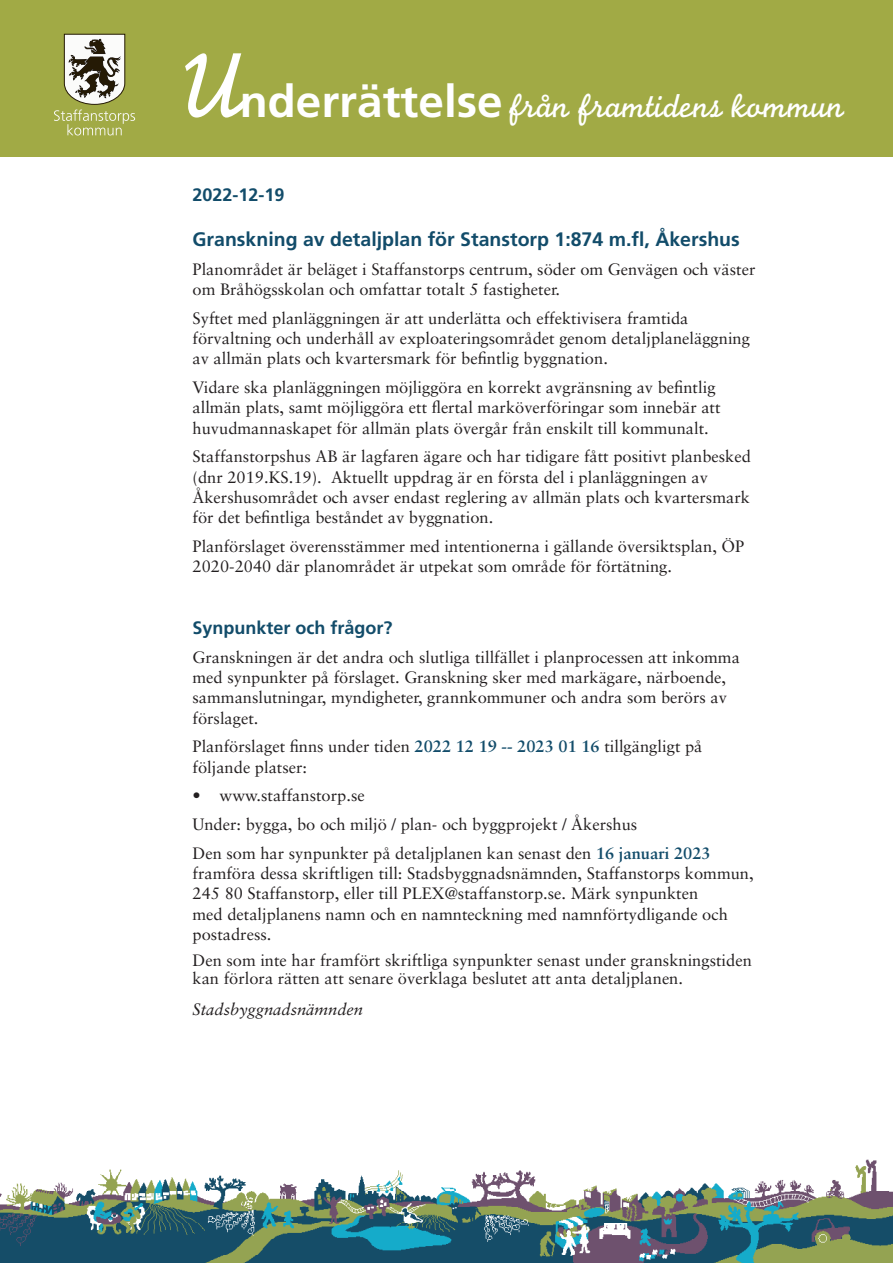
<style>
.page{position:relative;width:893px;height:1263px;background:#fff}
.page>*{position:absolute;margin:0;border:0;box-sizing:border-box;transform-origin:0 0}
.t1{font:35.1px "Monoline Script MT Std";color:#fff}
.t2{font:700 19.5px "Frutiger";color:#124c6a}
.t3{font:700 18px "Frutiger";color:#124c6a}
.t4{font:16.5px/20.2px "Sabon";color:#231f20}
.t5{font:italic 16.5px "Sabon";color:#231f20}
.s1{font-size:95.4px}
.s2{font-family:"Frutiger";font-weight:700;font-size:45px}
.s3{font-weight:700;color:#124c6a}
</style>
<div class="page">
<div style="left:0;top:0;width:893px;height:157px;background:#a1aa45"></div>
<img style="left:0;top:1160px;width:893px;height:103px">
<svg style="left:54px;top:33px;width:81px;height:102px"></svg>
<h1 class="t1" style="left:182px;top:85px;width:664px"><span class="s1">U</span><span class="s2">nderrättelse</span> från framtidens kommun</h1>
<p class="t3" style="left:192px;top:184px;width:94px">2022-12-19</p>
<p class="t2" style="left:193px;top:228px;width:549px">Granskning av detaljplan för Stanstorp 1:874 m.fl, Åkershus</p>
<p class="t4" style="left:193px;top:259px;width:564px">Planområdet är beläget i Staffanstorps centrum, söder om Genvägen och väster om Bråhögsskolan och omfattar totalt 5 fastigheter.</p>
<p class="t4" style="left:193px;top:308px;width:559px">Syftet med planläggningen är att underlätta och effektivisera framtida förvaltning och underhåll av exploateringsområdet genom detaljplaneläggning av allmän plats och kvartersmark för befintlig byggnation.</p>
<p class="t4" style="left:193px;top:377px;width:529px">Vidare ska planläggningen möjliggöra en korrekt avgränsning av befintlig allmän plats, samt möjliggöra ett flertal marköverföringar som innebär att huvudmannaskapet för allmän plats övergår från enskilt till kommunalt.</p>
<p class="t4" style="left:193px;top:446px;width:560px">Staffanstorpshus AB är lagfaren ägare och har tidigare fått positivt planbesked (dnr 2019.KS.19). Aktuellt uppdrag är en första del i planläggningen av Åkershusområdet och avser endast reglering av allmän plats och kvartersmark för det befintliga beståndet av byggnation.</p>
<p class="t4" style="left:193px;top:536px;width:553px">Planförslaget överensstämmer med intentionerna i gällande översiktsplan, ÖP<br>2020-2040 där planområdet är utpekat som område för förtätning.</p>
<p class="t3" style="left:193px;top:617px;width:202px">Synpunkter och frågor?</p>
<p class="t4" style="left:193px;top:647px;width:549px">Granskningen är det andra och slutliga tillfället i planprocessen att inkomma med synpunkter på förslaget. Granskning sker med markägare, närboende, sammanslutningar, myndigheter, grannkommuner och andra som berörs av förslaget.</p>
<p class="t4" style="left:193px;top:736px;width:511px">Planförslaget finns under tiden <span class="s3">2022 12 19 -- 2023 01 16</span> tillgängligt på följande platser:</p>
<p class="t4" style="left:193px;top:781px;width:520px;line-height:28.8px">• www.staffanstorp.se<br>Under: bygga, bo och miljö / plan- och byggprojekt / Åkershus<br>Den som har synpunkter på detaljplanen kan senast den <span class="s3">16 januari 2023</span></p>
<p class="t4" style="left:193px;top:863px;width:563px">framföra dessa skriftligen till: Stadsbyggnadsnämnden, Staffanstorps kommun, 245 80 Staffanstorp, eller till PLEX@staffanstorp.se. Märk synpunkten<br>med detaljplanens namn och en namnteckning med namnförtydligande och postadress.</p>
<p class="t4" style="left:193px;top:951px;width:561px;line-height:18px">Den som inte har framfört skriftliga synpunkter senast under granskningstiden kan förlora rätten att senare överklaga beslutet att anta detaljplanen.</p>
<p class="t5" style="left:193px;top:1000px;width:172px">Stadsbyggnadsnämnden</p>
</div>
